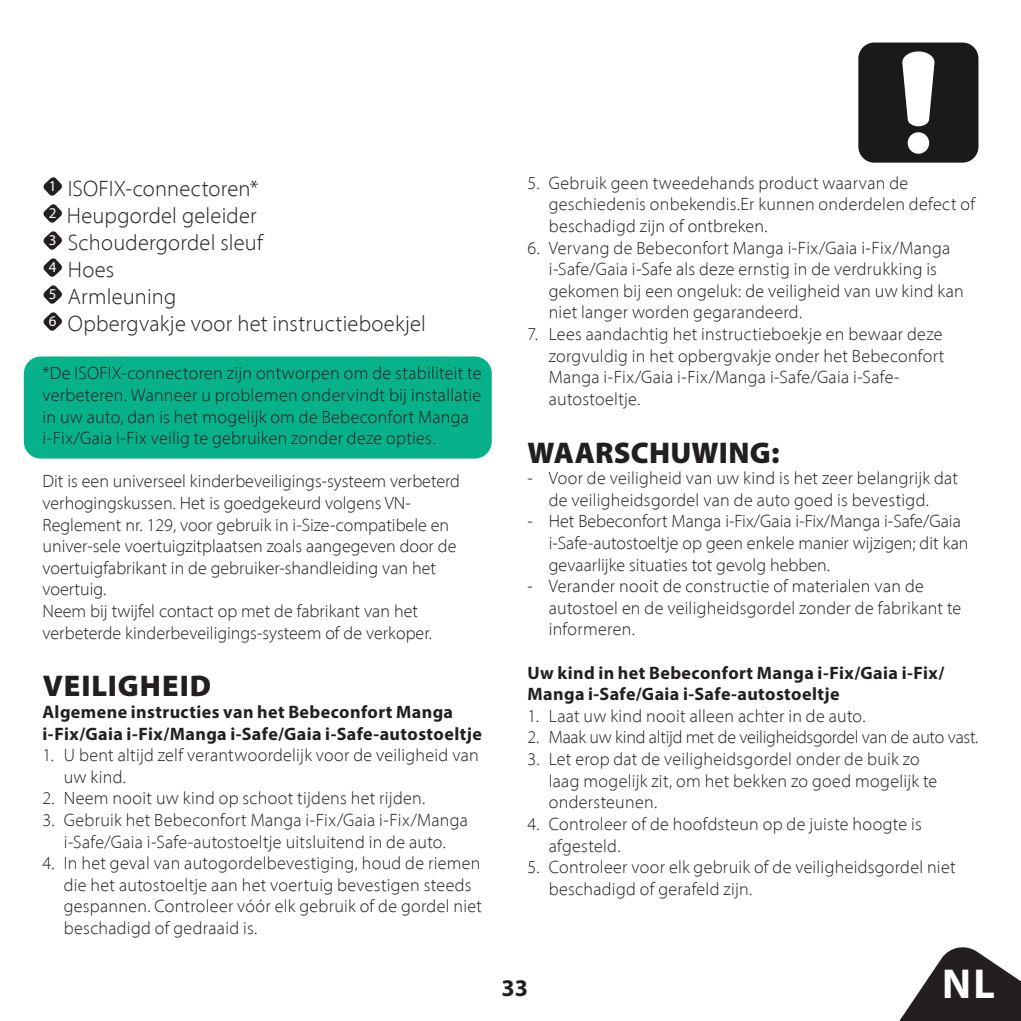
<style>
.page{position:relative;width:1021px;height:1021px;background:#fff}
.page>*{position:absolute;margin:0;border:0;box-sizing:border-box;transform-origin:0 0}
.t1{font:700 42px "Myriad Pro";color:#fff}
.t2{font:900 30px "Myriad Pro";letter-spacing:.015em;color:#231f20}
.t3{font:700 24px "Myriad Pro";color:#231f20}
.t4{font:300 22.5px/27px "Myriad Pro";letter-spacing:.01em;color:#231f20}
.t5{font:300 18px/21.6px "Myriad Pro";letter-spacing:.01em;color:#231f20}
.t6{font:700 18px/21.6px "Myriad Pro";letter-spacing:.02em;color:#231f20}
.t7{font:300 18px "Myriad Pro";letter-spacing:-.015em;color:#231f20}
</style>
<div class="page">
<div style="left:858px;top:43px;width:120px;height:120px;background:#1a1a19;border-radius:16px"></div>
<div style="left:907px;top:132px;width:22px;height:22px;background:#fff;border-radius:50%"></div>
<svg style="left:902px;top:51px;width:32px;height:75px"></svg>
<svg style="left:900px;top:947px;width:120px;height:73px"></svg>
<div style="left:24px;top:356px;width:468px;height:102px;background:#07b189;border-radius:17px"></div>
<svg style="left:43px;top:177px;width:19px;height:19px"></svg>
<svg style="left:43px;top:204px;width:19px;height:19px"></svg>
<svg style="left:43px;top:231px;width:19px;height:19px"></svg>
<svg style="left:43px;top:258px;width:19px;height:19px"></svg>
<svg style="left:43px;top:285px;width:19px;height:19px"></svg>
<svg style="left:43px;top:312px;width:19px;height:19px"></svg>
<p class="t4" style="left:49px;top:174px;width:378px"><sup>1</sup> ISOFIX-connectoren*<br><sup>2</sup> Heupgordel geleider<br><sup>3</sup> Schoudergordel sleuf<br><sup>4</sup> Hoes<br><sup>5</sup> Armleuning<br><sup>6</sup> Opbergvakje voor het instructieboekjel</p>
<p class="t5" style="left:43px;top:362px;width:440px">*De ISOFIX-connectoren zijn ontworpen om de stabiliteit te verbeteren. Wanneer u problemen ondervindt bij installatie in uw auto, dan is het mogelijk om de Bebeconfort Manga i-Fix/Gaia i-Fix veilig te gebruiken zonder deze opties.</p>
<p class="t5" style="left:43px;top:470px;width:419px">Dit is een universeel kinderbeveiligings-systeem verbeterd verhogingskussen. Het is goedgekeurd volgens VN-Reglement nr. 129, voor gebruik in i-Size-compatibele en univer-sele voertuigzitplaatsen zoals aangegeven door de voertuigfabrikant in de gebruiker-shandleiding van het voertuig.<br>Neem bij twijfel contact op met de fabrikant van het verbeterde kinderbeveiligings-systeem of de verkoper.</p>
<h2 class="t2" style="left:43px;top:669px;width:170px">VEILIGHEID</h2>
<p class="t6" style="left:43px;top:700px;width:441px">Algemene instructies van het Bebeconfort Manga i-Fix/Gaia i-Fix/Manga i-Safe/Gaia i-Safe-autostoeltje</p>
<p class="t5" style="left:64px;top:744px;width:416px;text-indent:-21px">1. U bent altijd zelf verantwoordelijk voor de veiligheid van uw kind.</p>
<p class="t5" style="left:43px;top:787px;width:384px">2. Neem nooit uw kind op schoot tijdens het rijden.</p>
<p class="t5" style="left:43px;top:809px;width:427px;text-align:center">3. Gebruik het Bebeconfort Manga i-Fix/Gaia i-Fix/Manga i-Safe/Gaia i-Safe-autostoeltje uitsluitend in de auto.</p>
<p class="t5" style="left:64px;top:852px;width:419px;text-indent:-21px">4. In het geval van autogordelbevestiging, houd de riemen die het autostoeltje aan het voertuig bevestigen steeds gespannen. Controleer vóór elk gebruik of de gordel niet beschadigd of gedraaid is.</p>
<p class="t5" style="left:548px;top:172px;width:428px;text-indent:-21px">5. Gebruik geen tweedehands product waarvan de geschiedenis onbekendis.Er kunnen onderdelen defect of beschadigd zijn of ontbreken.</p>
<p class="t5" style="left:548px;top:237px;width:416px;text-indent:-21px">6. Vervang de Bebeconfort Manga i-Fix/Gaia i-Fix/Manga i-Safe/Gaia i-Safe als deze ernstig in de verdrukking is gekomen bij een ongeluk: de veiligheid van uw kind kan niet langer worden gegarandeerd.</p>
<p class="t5" style="left:548px;top:323px;width:397px;text-indent:-21px">7. Lees aandachtig het instructieboekje en bewaar deze zorgvuldig in het opbergvakje onder het Bebeconfort Manga i-Fix/Gaia i-Fix/Manga i-Safe/Gaia i-Safe&shy;autostoeltje.</p>
<h2 class="t2" style="left:527px;top:435px;width:254px">WAARSCHUWING:</h2>
<p class="t5" style="left:527px;top:467px;width:432px;text-align:center">- Voor de veiligheid van uw kind is het zeer belangrijk dat de veiligheidsgordel van de auto goed is bevestigd.</p>
<p class="t5" style="left:549px;top:510px;width:421px;text-indent:-21px">- Het Bebeconfort Manga i-Fix/Gaia i-Fix/Manga i-Safe/Gaia i-Safe-autostoeltje op geen enkele manier wijzigen; dit kan gevaarlijke situaties tot gevolg hebben.</p>
<p class="t5" style="left:549px;top:575px;width:414px;text-indent:-21px">- Verander nooit de constructie of materialen van de autostoel en de veiligheidsgordel zonder de fabrikant te informeren.</p>
<p class="t6" style="left:527px;top:661px;width:418px">Uw kind in het Bebeconfort Manga i-Fix/Gaia i-Fix/<br>Manga i-Safe/Gaia i-Safe-autostoeltje</p>
<p class="t5" style="left:527px;top:705px;width:339px">1. Laat uw kind nooit alleen achter in de auto.</p>
<p class="t7" style="left:527px;top:726px;width:452px">2. Maak uw kind altijd met de veiligheidsgordel van de auto vast.</p>
<p class="t5" style="left:549px;top:748px;width:390px;text-indent:-21px">3. Let erop dat de veiligheidsgordel onder de buik zo laag mogelijk zit, om het bekken zo goed mogelijk te ondersteunen.</p>
<p class="t5" style="left:549px;top:813px;width:374px;text-indent:-21px">4. Controleer of de hoofdsteun op de juiste hoogte is afgesteld.</p>
<p class="t5" style="left:549px;top:856px;width:408px;text-indent:-21px">5. Controleer voor elk gebruik of de veiligheidsgordel niet beschadigd of gerafeld zijn.</p>
<h3 class="t3" style="left:501px;top:972px;width:28px">33</h3>
<h1 class="t1" style="left:942px;top:956px;width:54px">NL</h1>
</div>
